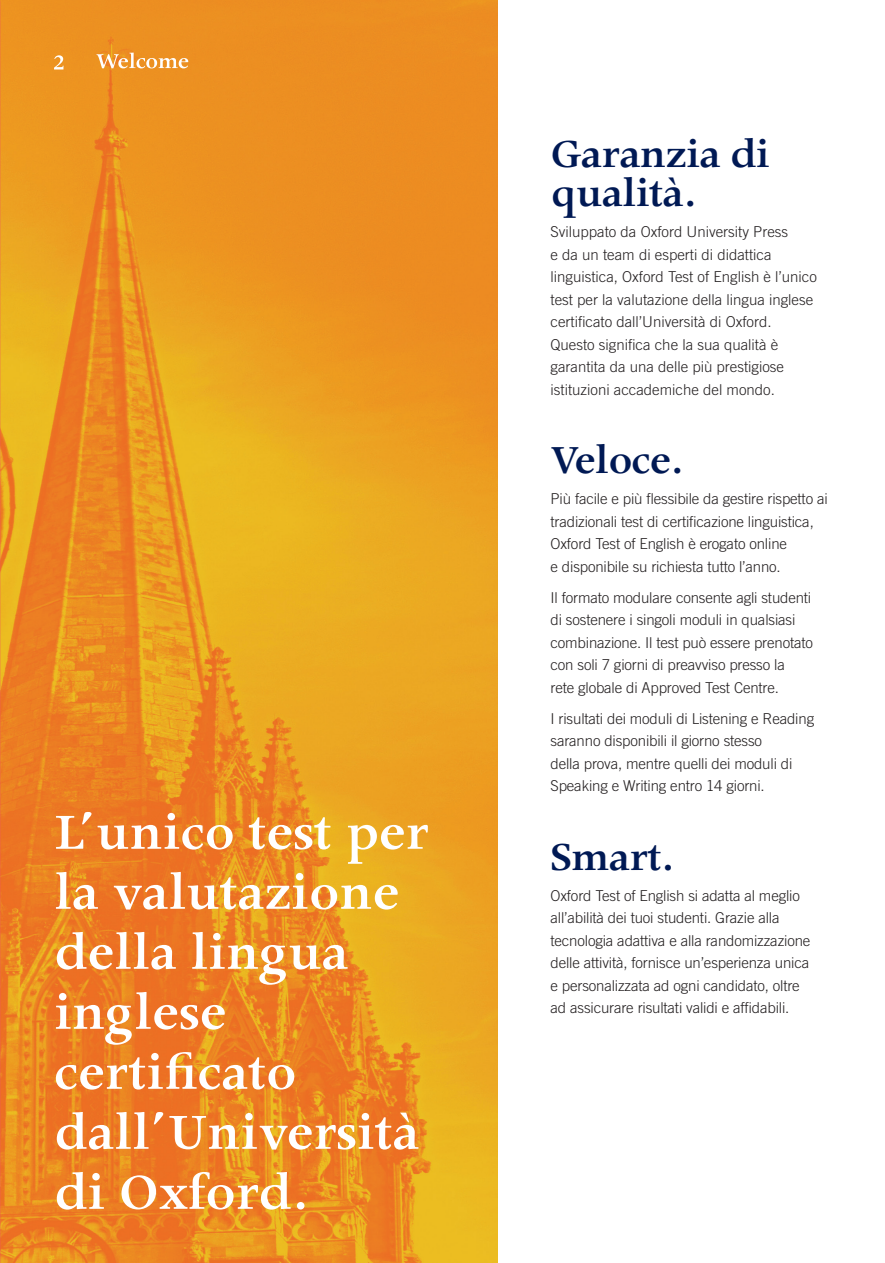
<style>
.page{position:relative;width:885px;height:1263px;background:#fff}
.page>*{position:absolute;margin:0;border:0;box-sizing:border-box;transform-origin:0 0}
.Tertiary_Header{font:600 57px/60px "Apollo MT Std";letter-spacing:-.01em;color:#fff}
.Secondary_Header{font:600 45px/39px "Apollo MT Std";letter-spacing:-.025em;color:#001954}
.Tertiary_Header-2{font:300 15px/22.5px "Trade Gothic LT Std";letter-spacing:-.01em;color:#231f20}
</style>
<div class="page">
<img style="left:1px;top:0;width:496px;height:1263px">
<img style="left:0;top:0;width:1px;height:1263px">
<svg style="left:96px;top:53px;width:92px;height:15px"></svg>
<svg style="left:54px;top:55px;width:9px;height:15px"></svg>
<p class="Tertiary_Header" style="left:54px;top:806px;width:377px">L’unico test per la valutazione della lingua inglese certificato dall’Università di Oxford.</p>
<p class="Secondary_Header" style="left:550px;top:137px;width:221px">Garanzia di qualità.</p>
<p class="Tertiary_Header-2" style="left:550px;top:220px;width:268px">Sviluppato da Oxford University Press<br>e da un team di esperti di didattica linguistica, Oxford Test of English è l’unico test per la valutazione della lingua inglese certificato dall’Università di Oxford.<br>Questo significa che la sua qualità è garantita da una delle più prestigiose istituzioni accademiche del mondo.</p>
<p class="Secondary_Header" style="left:550px;top:443px;width:136px">Veloce.</p>
<p class="Tertiary_Header-2" style="left:550px;top:487px;width:278px">Più facile e più flessibile da gestire rispetto ai tradizionali test di certificazione linguistica, Oxford Test of English è erogato online<br>e disponibile su richiesta tutto l’anno.</p>
<p class="Tertiary_Header-2" style="left:550px;top:586px;width:264px">Il formato modulare consente agli studenti di sostenere i singoli moduli in qualsiasi combinazione. Il test può essere prenotato con soli 7 giorni di preavviso presso la<br>rete globale di Approved Test Centre.</p>
<p class="Tertiary_Header-2" style="left:550px;top:707px;width:265px">I risultati dei moduli di Listening e Reading saranno disponibili il giorno stesso<br>della prova, mentre quelli dei moduli di Speaking e Writing entro 14 giorni.</p>
<p class="Secondary_Header" style="left:550px;top:840px;width:126px">Smart.</p>
<p class="Tertiary_Header-2" style="left:550px;top:884px;width:261px">Oxford Test of English si adatta al meglio all’abilità dei tuoi studenti. Grazie alla tecnologia adattiva e alla randomizzazione delle attività, fornisce un’esperienza unica e personalizzata ad ogni candidato, oltre ad assicurare risultati validi e affidabili.</p>
</div>
